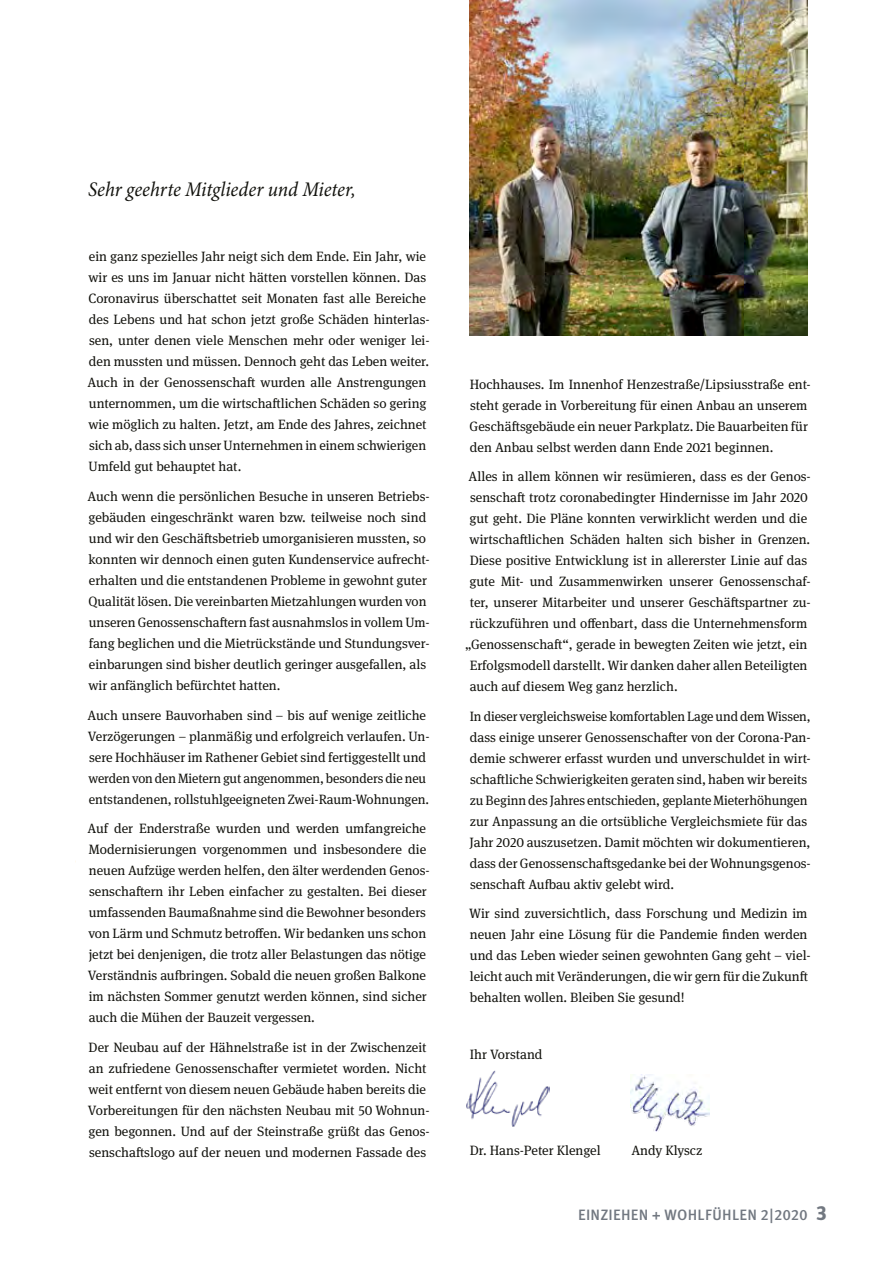
<style>
.page{position:relative;width:893px;height:1263px;background:#fff}
.page>*{position:absolute;margin:0;border:0;box-sizing:border-box;transform-origin:0 0}
.t1{font:italic condensed 21px "Minion Pro";letter-spacing:-.005em;color:#12120d}
.t2{font:500 15px "Meta Pro";letter-spacing:.02em;color:#727881}
.t3{font:13.5px/21px "Meta Serif Pro";color:#12120d}
.s1{font-family:"Taz";font-weight:700;font-size:21px}
</style>
<div class="page">
<img style="left:466px;top:1070px;width:84px;height:57px">
<img style="left:630px;top:1074px;width:80px;height:57px">
<img style="left:469px;top:0;width:339px;height:336px">
<h1 class="t1" style="left:88px;top:176px;width:269px">Sehr geehrte Mitglieder und Mieter,</h1>
<p class="t3" style="left:88px;top:246px;width:344px">ein ganz spezielles Jahr neigt sich dem Ende. Ein Jahr, wie wir es uns im Januar nicht hätten vorstellen können. Das Coronavirus überschattet seit Monaten fast alle Bereiche des Lebens und hat schon jetzt große Schäden hinterlas&shy;sen, unter denen viele Menschen mehr oder weniger lei&shy;den mussten und müssen. Dennoch geht das Leben weiter.<br>Auch in der Genossenschaft wurden alle Anstrengungen unternommen, um die wirtschaftlichen Schäden so gering wie möglich zu halten. Jetzt, am Ende des Jahres, zeichnet sich ab, dass sich unser Unternehmen in einem schwierigen Umfeld gut behauptet hat.</p>
<p class="t3" style="left:88px;top:485px;width:344px">Auch wenn die persönlichen Besuche in unseren Betriebs&shy;gebäuden eingeschränkt waren bzw. teilweise noch sind und wir den Geschäftsbetrieb umorganisieren mussten, so konnten wir dennoch einen guten Kundenservice aufrecht&shy;erhalten und die entstandenen Probleme in gewohnt guter Qualität lösen. Die vereinbarten Mietzahlungen wurden von unseren Genossenschaftern fast ausnahmslos in vollem Um&shy;fang beglichen und die Mietrückstände und Stundungsver&shy;einbarungen sind bisher deutlich geringer ausgefallen, als wir anfänglich befürchtet hatten.</p>
<p class="t3" style="left:88px;top:704px;width:344px">Auch unsere Bauvorhaben sind – bis auf wenige zeitliche Verzögerungen – planmäßig und erfolgreich verlaufen. Un&shy;sere Hochhäuser im Rathener Gebiet sind fertiggestellt und werden von den Mietern gut angenommen, besonders die neu entstandenen, rollstuhlgeeigneten Zwei-Raum-Wohnungen.</p>
<p class="t3" style="left:88px;top:817px;width:344px">Auf der Enderstraße wurden und werden umfangreiche Modernisierungen vorgenommen und insbesondere die neuen Aufzüge werden helfen, den älter werdenden Genos&shy;senschaftern ihr Leben einfacher zu gestalten. Bei dieser umfassenden Baumaßnahme sind die Bewohner besonders von Lärm und Schmutz betroffen. Wir bedanken uns schon jetzt bei denjenigen, die trotz aller Belastungen das nötige Verständnis aufbringen. Sobald die neuen großen Balkone im nächsten Sommer genutzt werden können, sind sicher auch die Mühen der Bauzeit vergessen.</p>
<p class="t3" style="left:88px;top:1036px;width:343px">Der Neubau auf der Hähnelstraße ist in der Zwischenzeit an zufriedene Genossenschafter vermietet worden. Nicht weit entfernt von diesem neuen Gebäude haben bereits die Vorbereitungen für den nächsten Neubau mit 50 Wohnun&shy;gen begonnen. Und auf der Steinstraße grüßt das Genos&shy;senschaftslogo auf der neuen und modernen Fassade des</p>
<p class="t3" style="left:470px;top:373px;width:343px">Hochhauses. Im Innenhof Henzestraße/Lipsiusstraße ent&shy;steht gerade in Vorbereitung für einen Anbau an unserem Geschäftsgebäude ein neuer Parkplatz. Die Bauarbeiten für den Anbau selbst werden dann Ende 2021 beginnen.</p>
<p class="t3" style="left:469px;top:465px;width:344px">Alles in allem können wir resümieren, dass es der Genos-</p>
<p class="t3" style="left:470px;top:486px;width:339px">senschaft trotz coronabedingter Hindernisse im Jahr 2020</p>
<p class="t3" style="left:470px;top:507px;width:339px">gut geht. Die Pläne konnten verwirklicht werden und die</p>
<p class="t3" style="left:470px;top:528px;width:342px">wirtschaftlichen Schäden halten sich bisher in Grenzen.</p>
<p class="t3" style="left:470px;top:549px;width:339px">Diese positive Entwicklung ist in allererster Linie auf das</p>
<p class="t3" style="left:470px;top:570px;width:343px">gute Mit- und Zusammenwirken unserer Genossenschaf-</p>
<p class="t3" style="left:470px;top:591px;width:342px">ter, unserer Mitarbeiter und unserer Geschäftspartner zu-</p>
<p class="t3" style="left:470px;top:612px;width:339px">rückzuführen und offenbart, dass die Unternehmensform</p>
<p class="t3" style="left:465px;top:633px;width:344px">„Genossenschaft“, gerade in bewegten Zeiten wie jetzt, ein</p>
<p class="t3" style="left:470px;top:654px;width:339px">Erfolgsmodell darstellt. Wir danken daher allen Beteiligten</p>
<p class="t3" style="left:470px;top:675px;width:209px">auch auf diesem Weg ganz herzlich.</p>
<p class="t3" style="left:470px;top:705px;width:343px">In dieser vergleichsweise komfortablen Lage und dem Wissen, dass einige unserer Genossenschafter von der Corona-Pan&shy;demie schwerer erfasst wurden und unverschuldet in wirt&shy;schaftliche Schwierigkeiten geraten sind, haben wir bereits zu Beginn des Jahres entschieden, geplante Mieterhöhungen zur Anpassung an die ortsübliche Vergleichsmiete für das Jahr 2020 auszusetzen. Damit möchten wir dokumentieren, dass der Genossenschaftsgedanke bei der Wohnungsgenos&shy;senschaft Aufbau aktiv gelebt wird.</p>
<p class="t3" style="left:469px;top:902px;width:343px">Wir sind zuversichtlich, dass Forschung und Medizin im neuen Jahr eine Lösung für die Pandemie finden werden und das Leben wieder seinen gewohnten Gang geht – viel&shy;leicht auch mit Veränderungen, die wir gern für die Zukunft behalten wollen. Bleiben Sie gesund!</p>
<p class="t3" style="left:470px;top:1043px;width:74px">Ihr Vorstand</p>
<p class="t3" style="left:470px;top:1139px;width:132px">Dr. Hans-Peter Klengel</p>
<p class="t3" style="left:631px;top:1139px;width:72px">Andy Klyscz</p>
<p class="t2" style="left:578px;top:1206px;width:250px">EINZIEHEN + WOHLFÜHLEN 2|2020 <span class="s1">3</span></p>
</div>
